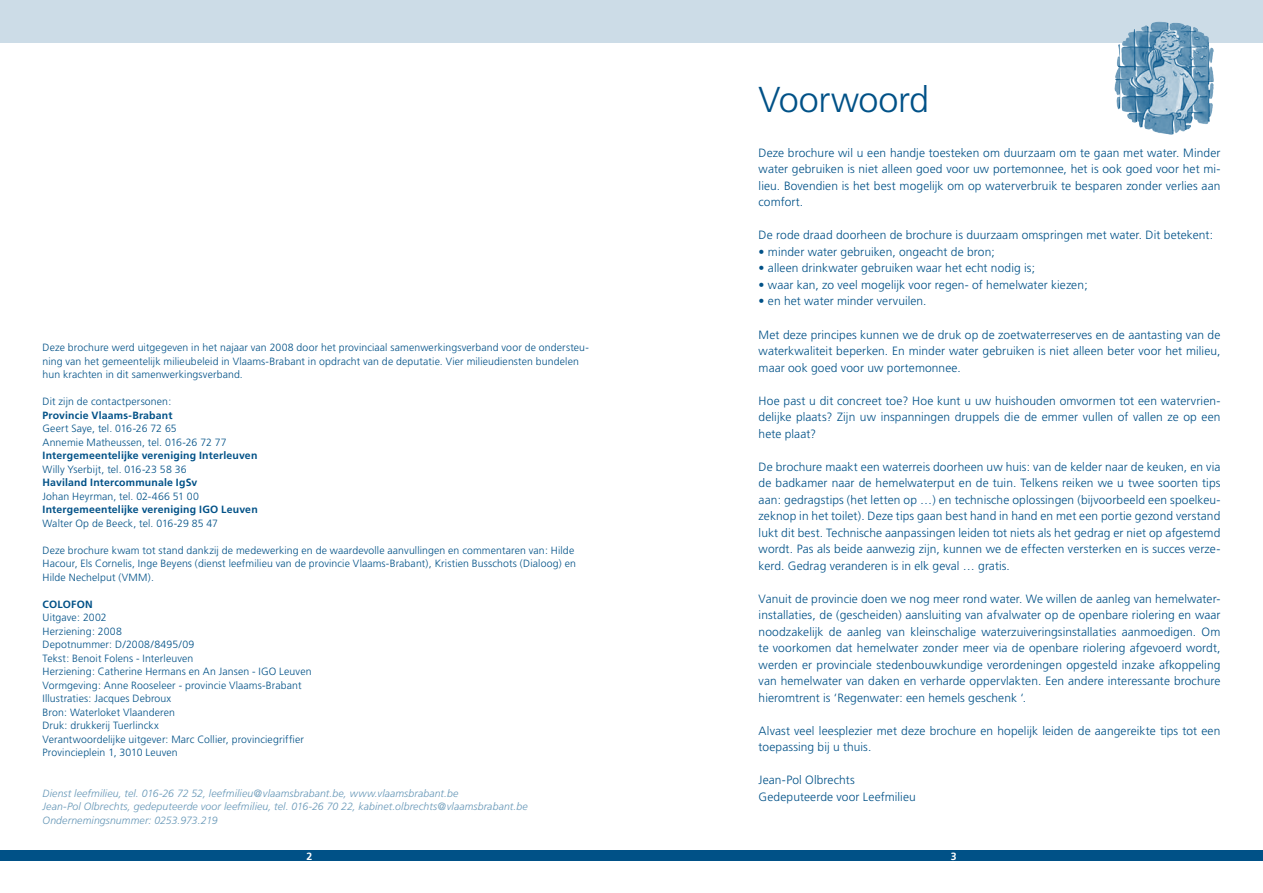
<style>
.page{position:relative;width:1263px;height:893px;background:#fff}
.page>*{position:absolute;margin:0;border:0;box-sizing:border-box;transform-origin:0 0}
.t1{font:300 36px "Frutiger";letter-spacing:-.01em;color:#005187}
.t2{font:300 12px/16.5px "Frutiger";letter-spacing:.01em;color:#005187;text-align:justify}
.t3{font:300 10.5px/13.5px "Frutiger";letter-spacing:.01em;color:#005187}
.t4{font:italic 300 10.5px/13.5px "Frutiger";letter-spacing:.01em;color:#6697b7}
.t5{font:700 10.5px "Frutiger";letter-spacing:.015em;color:#005187}
</style>
<div class="page">
<div style="left:0;top:850px;width:631px;height:11px;background:#005187"></div>
<div style="left:0;top:0;width:631px;height:43px;background:#ccdce7"></div>
<div style="left:631px;top:850px;width:632px;height:11px;background:#005187"></div>
<div style="left:631px;top:0;width:632px;height:43px;background:#ccdce7"></div>
<img style="left:1150px;top:22px;width:64px;height:113px">
<p class="t3" style="left:43px;top:341px;width:548px">Deze brochure werd uitgegeven in het najaar van 2008 door het provinciaal samenwerkingsverband voor de ondersteu&shy;ning van het gemeentelijk milieubeleid in Vlaams-Brabant in opdracht van de deputatie. Vier milieudiensten bundelen hun krachten in dit samenwerkingsverband.</p>
<p class="t3" style="left:43px;top:395px;width:130px">Dit zijn de contactpersonen:</p>
<p class="t5" style="left:43px;top:409px;width:131px">Provincie Vlaams-Brabant</p>
<p class="t3" style="left:43px;top:422px;width:186px">Geert Saye, tel. 016-26 72 65<br>Annemie Matheussen, tel. 016-26 72 77</p>
<p class="t5" style="left:43px;top:449px;width:216px">Intergemeentelijke vereniging Interleuven</p>
<p class="t3" style="left:43px;top:463px;width:146px">Willy Yserbijt, tel. 016-23 58 36</p>
<p class="t5" style="left:43px;top:476px;width:156px">Haviland Intercommunale IgSv</p>
<p class="t3" style="left:43px;top:490px;width:158px">Johan Heyrman, tel. 02-466 51 00</p>
<p class="t5" style="left:43px;top:503px;width:217px">Intergemeentelijke vereniging IGO Leuven</p>
<p class="t3" style="left:43px;top:517px;width:177px">Walter Op de Beeck, tel. 016-29 85 47</p>
<p class="t3" style="left:43px;top:544px;width:535px">Deze brochure kwam tot stand dankzij de medewerking en de waardevolle aanvullingen en commentaren van: Hilde<br>Hacour, Els Cornelis, Inge Beyens (dienst leefmilieu van de provincie Vlaams-Brabant), Kristien Busschots (Dialoog) en<br>Hilde Nechelput (VMM).</p>
<p class="t5" style="left:43px;top:598px;width:52px">COLOFON</p>
<p class="t3" style="left:43px;top:611px;width:270px">Uitgave: 2002<br>Herziening: 2008<br>Depotnummer: D/2008/8495/09<br>Tekst: Benoit Folens - Interleuven<br>Herziening: Catherine Hermans en An Jansen - IGO Leuven Vormgeving: Anne Rooseleer - provincie Vlaams-Brabant Illustraties: Jacques Debroux<br>Bron: Waterloket Vlaanderen<br>Druk: drukkerij Tuerlinckx<br>Verantwoordelijke uitgever: Marc Collier, provinciegriffier Provincieplein 1, 3010 Leuven</p>
<p class="t4" style="left:43px;top:786px;width:487px">Dienst leefmilieu, tel. 016-26 72 52, leefmilieu@vlaamsbrabant.be, www.vlaamsbrabant.be<br>Jean-Pol Olbrechts, gedeputeerde voor leefmilieu, tel. 016-26 70 22, kabinet.olbrechts@vlaamsbrabant.be<br>Ondernemingsnummer: 0253.973.219</p>
<h1 class="t1" style="left:759px;top:79px;width:172px">Voorwoord</h1>
<p class="t2" style="left:759px;top:145px;width:463px">Deze brochure wil u een handje toesteken om duurzaam om te gaan met water. Minder water gebruiken is niet alleen goed voor uw portemonnee, het is ook goed voor het mi&shy;lieu. Bovendien is het best mogelijk om op waterverbruik te besparen zonder verlies aan comfort.</p>
<p class="t2" style="left:759px;top:227px;width:456px">De rode draad doorheen de brochure is duurzaam omspringen met water. Dit betekent:</p>
<p class="t2" style="left:759px;top:244px;width:238px">• minder water gebruiken, ongeacht de bron;</p>
<p class="t2" style="left:759px;top:260px;width:278px">• alleen drinkwater gebruiken waar het echt nodig is;</p>
<p class="t2" style="left:759px;top:277px;width:331px">• waar kan, zo veel mogelijk voor regen- of hemelwater kiezen;</p>
<p class="t2" style="left:759px;top:293px;width:169px">• en het water minder vervuilen.</p>
<p class="t2" style="left:759px;top:326px;width:463px">Met deze principes kunnen we de druk op de zoetwaterreserves en de aantasting van de waterkwaliteit beperken. En minder water gebruiken is niet alleen beter voor het milieu, maar ook goed voor uw portemonnee.</p>
<p class="t2" style="left:759px;top:392px;width:463px">Hoe past u dit concreet toe? Hoe kunt u uw huishouden omvormen tot een watervrien&shy;delijke plaats? Zijn uw inspanningen druppels die de emmer vullen of vallen ze op een hete plaat?</p>
<p class="t2" style="left:759px;top:458px;width:463px">De brochure maakt een waterreis doorheen uw huis: van de kelder naar de keuken, en via de badkamer naar de hemelwaterput en de tuin. Telkens reiken we u twee soorten tips aan: gedragstips (het letten op …) en technische oplossingen (bijvoorbeeld een spoelkeu&shy;zeknop in het toilet). Deze tips gaan best hand in hand en met een portie gezond verstand lukt dit best. Technische aanpassingen leiden tot niets als het gedrag er niet op afgestemd wordt. Pas als beide aanwezig zijn, kunnen we de effecten versterken en is succes verze&shy;kerd. Gedrag veranderen is in elk geval … gratis.</p>
<p class="t2" style="left:759px;top:590px;width:463px">Vanuit de provincie doen we nog meer rond water. We willen de aanleg van hemelwater&shy;installaties, de (gescheiden) aansluiting van afvalwater op de openbare riolering en waar noodzakelijk de aanleg van kleinschalige waterzuiveringsinstallaties aanmoedigen. Om te voorkomen dat hemelwater zonder meer via de openbare riolering afgevoerd wordt, werden er provinciale stedenbouwkundige verordeningen opgesteld inzake afkoppeling van hemelwater van daken en verharde oppervlakten. Een andere interessante brochure hieromtrent is ‘Regenwater: een hemels geschenk ‘.</p>
<p class="t2" style="left:759px;top:722px;width:463px">Alvast veel leesplezier met deze brochure en hopelijk leiden de aangereikte tips tot een toepassing bij u thuis.</p>
<p class="t2" style="left:759px;top:772px;width:159px">Jean-Pol Olbrechts<br>Gedeputeerde voor Leefmilieu</p>
</div>
